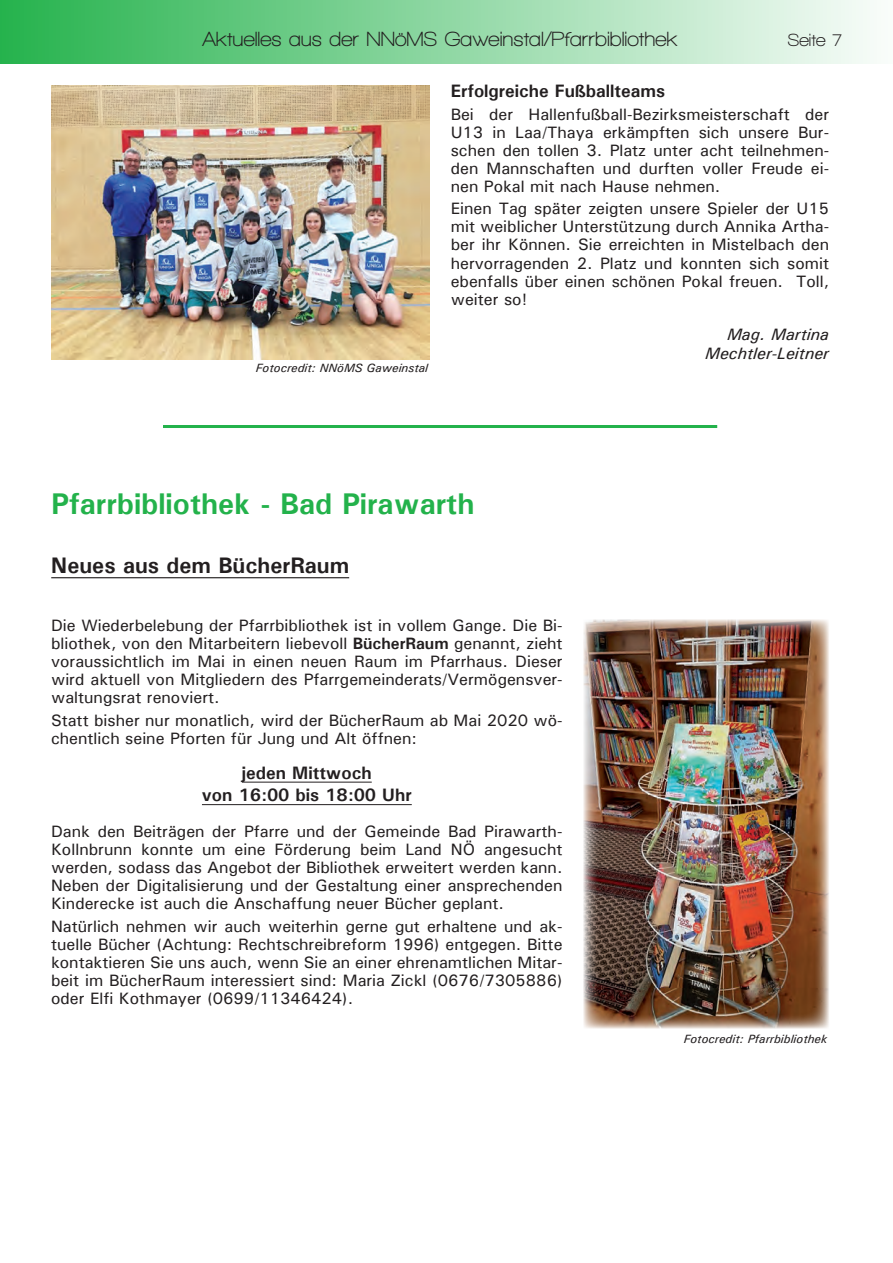
<style>
.page{position:relative;width:893px;height:1263px;background:#fff}
.page>*{position:absolute;margin:0;border:0;box-sizing:border-box;transform-origin:0 0}
.t1{font:700 30px "Univers";color:#23b24b}
.t2{font:700 22.5px "Univers";color:#231f20}
.t3{font:700 21px "Walkway";color:#231f20}
.t4{font:700 18px/22.5px "Univers";color:#231f20;text-align:center}
.t5{font:700 18px "Walkway";color:#231f20}
.t6{font:500 16.5px/18px "Univers";color:#231f20;text-align:justify}
.t7{font:italic 500 16.5px/19.5px "Univers";color:#231f20;text-align:right}
.t8{font:italic 500 12px "Univers";color:#231f20}
.s1{font-weight:700}
</style>
<div class="page">
<div style="left:0;top:0;width:893px;height:64px;background:linear-gradient(to right,#25b34d,#fafdfb)"></div>
<hr style="left:163px;top:425px;width:554px;height:3px;background:#23b24b">
<img style="left:51px;top:85px;width:378px;height:274px">
<hr style="left:51px;top:577px;width:298px;height:1px;background:#231f20">
<img style="left:584px;top:620px;width:245px;height:409px">
<hr style="left:242px;top:782px;width:130px;height:1px;background:#231f20">
<hr style="left:202px;top:804px;width:210px;height:1px;background:#231f20">
<p class="t3" style="left:203px;top:28px;width:477px">Aktuelles aus der NNöMS Gaweinstal/Pfarrbibliothek</p>
<p class="t5" style="left:788px;top:31px;width:56px">Seite 7</p>
<p class="t8" style="left:256px;top:360px;width:174px">Fotocredit: NNöMS Gaweinstal</p>
<p class="t4" style="left:451px;top:80px;width:216px">Erfolgreiche Fußballteams</p>
<p class="t6" style="left:451px;top:105px;width:380px">Bei der Hallenfußball-Bezirksmeisterschaft der U13 in Laa/Thaya erkämpften sich unsere Bur&shy;schen den tollen 3. Platz unter acht teilnehmen&shy;den Mannschaften und durften voller Freude ei&shy;nen Pokal mit nach Hause nehmen.</p>
<p class="t6" style="left:451px;top:199px;width:380px">Einen Tag später zeigten unsere Spieler der U15 mit weiblicher Unterstützung durch Annika Artha&shy;ber ihr Können. Sie erreichten in Mistelbach den hervorragenden 2. Platz und konnten sich somit ebenfalls über einen schönen Pokal freuen. Toll, weiter so!</p>
<p class="t7" style="left:705px;top:324px;width:125px">Mag. Martina<br>Mechtler-Leitner</p>
<p class="t1" style="left:51px;top:485px;width:425px">Pfarrbibliothek - Bad Pirawarth</p>
<p class="t2" style="left:51px;top:551px;width:300px">Neues aus dem BücherRaum</p>
<p class="t6" style="left:51px;top:616px;width:513px">Die Wiederbelebung der Pfarrbibliothek ist in vollem Gange. Die Bi&shy;bliothek, von den Mitarbeitern liebevoll <span class="s1">BücherRaum</span> genannt, zieht voraussichtlich im Mai in einen neuen Raum im Pfarrhaus. Dieser wird aktuell von Mitgliedern des Pfarrgemeinderats/Vermögensver&shy;waltungsrat renoviert.</p>
<p class="t6" style="left:51px;top:710px;width:513px">Statt bisher nur monatlich, wird der BücherRaum ab Mai 2020 wö&shy;chentlich seine Pforten für Jung und Alt öffnen:</p>
<p class="t4" style="left:202px;top:761px;width:211px">jeden Mittwoch<br>von 16:00 bis 18:00 Uhr</p>
<p class="t6" style="left:51px;top:822px;width:513px">Dank den Beiträgen der Pfarre und der Gemeinde Bad Pirawarth-Kollnbrunn konnte um eine Förderung beim Land NÖ angesucht werden, sodass das Angebot der Bibliothek erweitert werden kann.<br>Neben der Digitalisierung und der Gestaltung einer ansprechenden Kinderecke ist auch die Anschaffung neuer Bücher geplant.</p>
<p class="t6" style="left:51px;top:917px;width:513px">Natürlich nehmen wir auch weiterhin gerne gut erhaltene und ak&shy;tuelle Bücher (Achtung: Rechtschreibreform 1996) entgegen. Bitte kontaktieren Sie uns auch, wenn Sie an einer ehrenamtlichen Mitar&shy;beit im BücherRaum interessiert sind: Maria Zickl (0676/7305886) oder Elfi Kothmayer (0699/11346424).</p>
<p class="t8" style="left:684px;top:1031px;width:145px">Fotocredit: Pfarrbibliothek</p>
</div>
